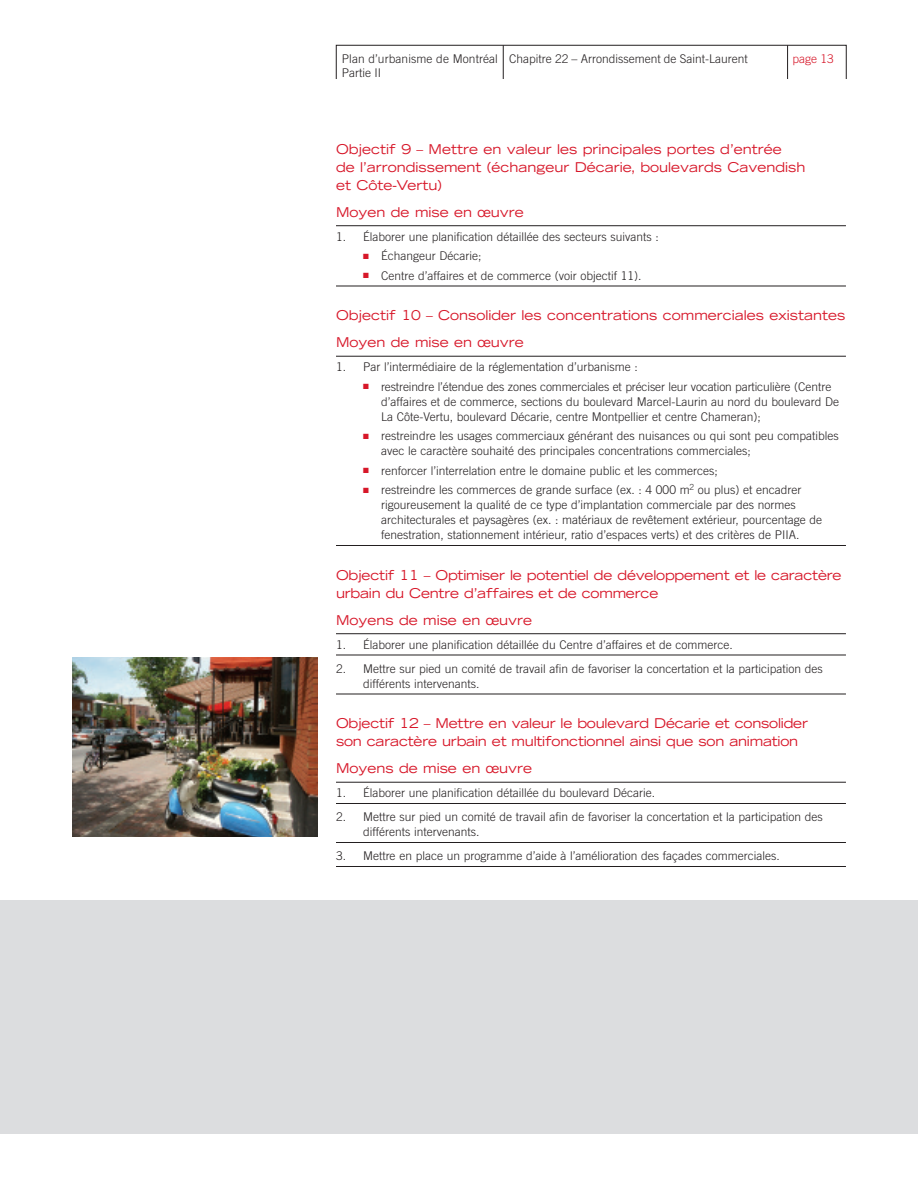
<style>
.page{position:relative;width:918px;height:1188px;background:#fff}
.page>*{position:absolute;margin:0;border:0;box-sizing:border-box;transform-origin:0 0}
.t1{font:expanded 13.5px/18px "Trade Gothic LH";color:#d71729}
.t2{font:300 12px/15px "Trade Gothic";color:#231f20}
.t3{font:300 12px "Trade Gothic";color:#d71729}
.s1{color:#d71729}
</style>
<div class="page">
<hr style="left:503px;top:45px;width:1px;height:34px;background:#231f20">
<hr style="left:787px;top:45px;width:1px;height:34px;background:#231f20">
<div style="left:336px;top:45px;width:511px;height:34px;border:1px solid #231f20"></div>
<div style="left:0;top:900px;width:918px;height:234px;background:#dcdddf"></div>
<hr style="left:336px;top:225px;width:510px;height:1px;background:#231f20">
<hr style="left:336px;top:286px;width:510px;height:1px;background:#231f20">
<hr style="left:336px;top:356px;width:510px;height:1px;background:#231f20">
<hr style="left:336px;top:545px;width:510px;height:1px;background:#231f20">
<hr style="left:336px;top:633px;width:510px;height:1px;background:#231f20">
<hr style="left:336px;top:655px;width:510px;height:1px;background:#231f20">
<hr style="left:336px;top:694px;width:510px;height:1px;background:#231f20">
<hr style="left:336px;top:782px;width:510px;height:1px;background:#231f20">
<hr style="left:336px;top:803px;width:510px;height:1px;background:#231f20">
<hr style="left:336px;top:842px;width:510px;height:1px;background:#231f20">
<hr style="left:336px;top:866px;width:510px;height:1px;background:#231f20">
<img style="left:72px;top:657px;width:246px;height:180px">
<p class="t2" style="left:342px;top:52px;width:158px;line-height:14.4px">Plan d’urbanisme de Montréal<br>Partie II</p>
<p class="t2" style="left:509px;top:52px;width:240px">Chapitre 22 – Arrondissement de Saint-Laurent</p>
<p class="t3" style="left:793px;top:54px;width:43px">page 13</p>
<p class="t1" style="left:336px;top:141px;width:471px">Objectif 9 – Mettre en valeur les principales portes d’entrée<br>de l’arrondissement (échangeur Décarie, boulevards Cavendish et Côte-Vertu)</p>
<p class="t1" style="left:336px;top:204px;width:189px">Moyen de mise en œuvre</p>
<p class="t2" style="left:336px;top:230px;width:324px">1. Élaborer une planification détaillée des secteurs suivants :</p>
<p class="t2" style="left:363px;top:250px;width:120px"><span class="s1">■</span> Échangeur Décarie;</p>
<p class="t2" style="left:363px;top:269px;width:280px"><span class="s1">■</span> Centre d’affaires et de commerce (voir objectif 11).</p>
<p class="t1" style="left:336px;top:303px;width:511px;line-height:27px">Objectif 10 – Consolider les concentrations commerciales existantes<br>Moyen de mise en œuvre</p>
<p class="t2" style="left:336px;top:361px;width:303px">1. Par l’intermédiaire de la réglementation d’urbanisme :</p>
<p class="t2" style="left:381px;top:380px;width:460px;text-indent:-18px"><span class="s1">■</span> restreindre l’étendue des zones commerciales et préciser leur vocation particulière (Centre d’affaires et de commerce, sections du boulevard Marcel-Laurin au nord du boulevard De<br>La Côte-Vertu, boulevard Décarie, centre Montpellier et centre Chameran);</p>
<p class="t2" style="left:381px;top:430px;width:459px;text-indent:-18px"><span class="s1">■</span> restreindre les usages commerciaux générant des nuisances ou qui sont peu compatibles avec le caractère souhaité des principales concentrations commerciales;</p>
<p class="t2" style="left:363px;top:464px;width:356px"><span class="s1">■</span> renforcer l’interrelation entre le domaine public et les commerces;</p>
<p class="t2" style="left:381px;top:484px;width:443px;text-indent:-18px"><span class="s1">■</span> restreindre les commerces de grande surface (ex. : 4 000 m<sup>2</sup> ou plus) et encadrer rigoureusement la qualité de ce type d’implantation commerciale par des normes architecturales et paysagères (ex. : matériaux de revêtement extérieur, pourcentage de fenestration, stationnement intérieur, ratio d’espaces verts) et des critères de PIIA.</p>
<p class="t1" style="left:336px;top:567px;width:507px">Objectif 11 – Optimiser le potentiel de développement et le caractère urbain du Centre d’affaires et de commerce</p>
<p class="t1" style="left:336px;top:612px;width:198px">Moyens de mise en œuvre</p>
<p class="t2" style="left:336px;top:638px;width:398px">1. Élaborer une planification détaillée du Centre d’affaires et de commerce.</p>
<p class="t2" style="left:363px;top:662px;width:461px;text-indent:-27px">2. Mettre sur pied un comité de travail afin de favoriser la concertation et la participation des différents intervenants.</p>
<p class="t1" style="left:336px;top:716px;width:474px">Objectif 12 – Mettre en valeur le boulevard Décarie et consolider son caractère urbain et multifonctionnel ainsi que son animation</p>
<p class="t1" style="left:336px;top:761px;width:198px">Moyens de mise en œuvre</p>
<p class="t2" style="left:336px;top:787px;width:321px">1. Élaborer une planification détaillée du boulevard Décarie.</p>
<p class="t2" style="left:363px;top:811px;width:461px;text-indent:-27px">2. Mettre sur pied un comité de travail afin de favoriser la concertation et la participation des différents intervenants.</p>
<p class="t2" style="left:336px;top:850px;width:445px">3. Mettre en place un programme d’aide à l’amélioration des façades commerciales.</p>
</div>
